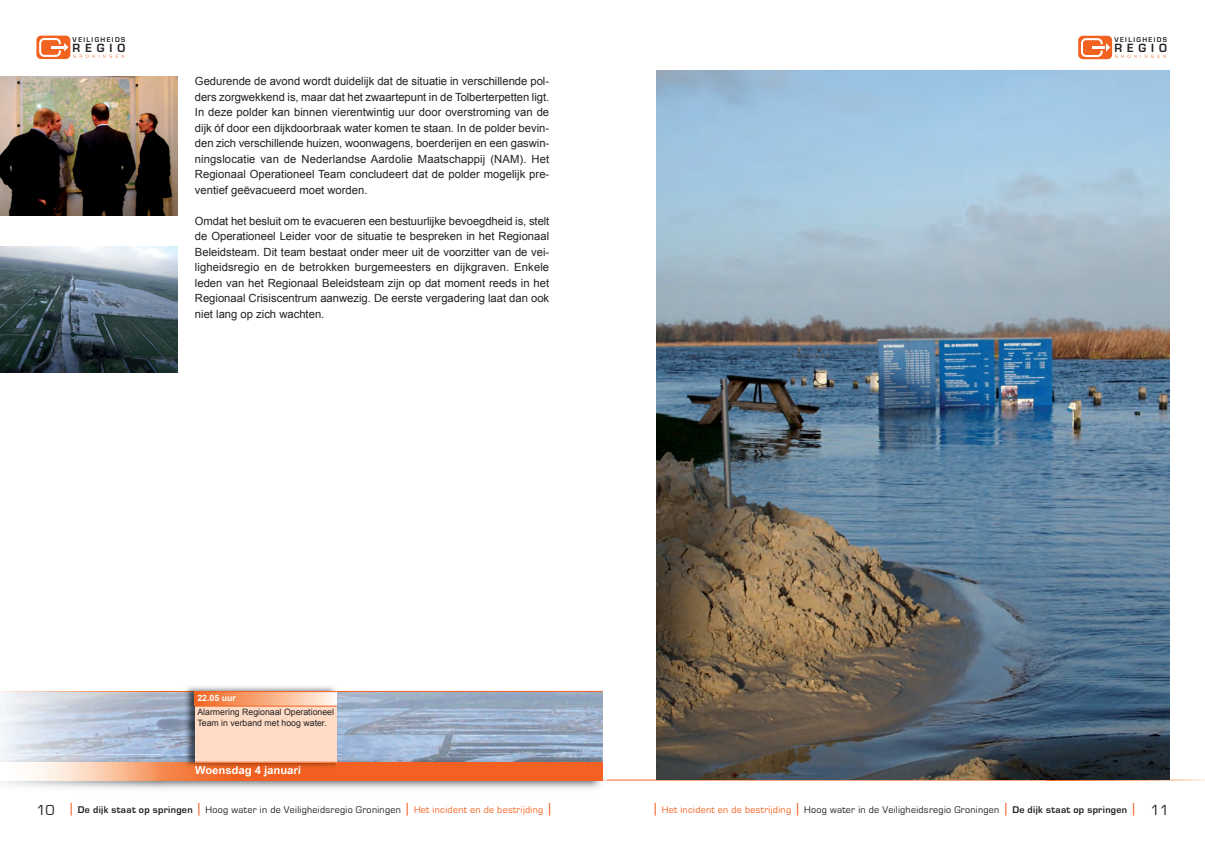
<style>
.page{position:relative;width:1205px;height:851px;background:#fff}
.page>*{position:absolute;margin:0;border:0;box-sizing:border-box;transform-origin:0 0}
.t1{font:700 12.38px "Eurostile";letter-spacing:.415em;color:#231f20}
.t2{font:11.25px/15.5px "Arial";color:#231f20;text-align:justify}
.t3{font:700 11.25px "Arial";color:#fff}
.t4{font:10px "Eurostile";letter-spacing:.03em;color:#231f20}
.t5{font:8.75px/10.5px "Arial";color:#231f20}
.t6{font:700 8.75px "Arial";color:#fff}
.t7{font:700 7.25px "Eurostile";letter-spacing:.2em;color:#231f20}
.s1{font-size:15px}
.s2{font-size:15px;color:#f26221}
.s3{font-weight:700}
.s4{color:#f26221}
</style>
<div class="page">
<hr style="left:0;top:779px;width:1205px;height:1px;background:#f26221">
<img style="left:160px;top:692px;width:442px;height:62px">
<div style="left:36px;top:36px;width:34px;height:23px;background:#f26221;border-radius:5px"></div>
<svg style="left:39px;top:38px;width:85px;height:20px"></svg>
<div style="left:1078px;top:36px;width:34px;height:23px;background:#f26221;border-radius:5px"></div>
<svg style="left:1081px;top:38px;width:85px;height:20px"></svg>
<img style="left:160px;top:780px;width:447px;height:9px">
<img style="left:160px;top:754px;width:442px;height:8px">
<svg style="left:160px;top:762px;width:442px;height:18px;background:#f26525"></svg>
<hr style="left:0;top:691px;width:602px;height:1px;background:#f26221">
<img style="left:1046px;top:673px;width:159px;height:108px">
<img style="left:1046px;top:779px;width:159px;height:1px">
<img style="left:0;top:692px;width:160px;height:97px">
<img style="left:0;top:691px;width:149px;height:1px">
<img style="left:0;top:77px;width:177px;height:138px">
<img style="left:0;top:247px;width:177px;height:125px">
<img style="left:181px;top:686px;width:159px;height:84px">
<img style="left:181px;top:691px;width:159px;height:1px">
<img style="left:195px;top:766px;width:54px;height:4px">
<svg style="left:195px;top:692px;width:142px;height:13px;background:#f8ac82"></svg>
<div style="left:195px;top:706px;width:142px;height:56px;background:#fddbc5"></div>
<hr style="left:195px;top:691px;width:142px;height:1px;background:#f26221">
<hr style="left:195px;top:705px;width:142px;height:1px;background:#f26221">
<hr style="left:195px;top:761px;width:142px;height:1px;background:#f26221">
<img style="left:656px;top:71px;width:513px;height:708px">
<p class="t7" style="left:73px;top:36px;width:54px">VEILIGHEIDS</p>
<p class="t1" style="left:73px;top:41px;width:54px">REGIO</p>
<p class="t2" style="left:195px;top:74px;width:356px">Gedurende de avond wordt duidelijk dat de situatie in verschillende pol&shy;ders zorgwekkend is, maar dat het zwaartepunt in de Tolberterpetten ligt.<br>In deze polder kan binnen vierentwintig uur door overstroming van de dijk óf door een dijkdoorbraak water komen te staan. In de polder bevin&shy;den zich verschillende huizen, woonwagens, boerderijen en een gaswin&shy;ningslocatie van de Nederlandse Aardolie Maatschappij (NAM). Het Regionaal Operationeel Team concludeert dat de polder mogelijk pre&shy;ventief geëvacueerd moet worden.</p>
<p class="t2" style="left:195px;top:213px;width:356px">Omdat het besluit om te evacueren een bestuurlijke bevoegdheid is, stelt de Operationeel Leider voor de situatie te bespreken in het Regionaal Beleidsteam. Dit team bestaat onder meer uit de voorzitter van de vei&shy;ligheidsregio en de betrokken burgemeesters en dijkgraven. Enkele leden van het Regionaal Beleidsteam zijn op dat moment reeds in het Regionaal Crisiscentrum aanwezig. De eerste vergadering laat dan ook niet lang op zich wachten.</p>
<p class="t6" style="left:197px;top:693px;width:40px">22.05 uur</p>
<p class="t5" style="left:197px;top:706px;width:138px">Alarmering Regionaal Operationeel<br>Team in verband met hoog water.</p>
<p class="t3" style="left:195px;top:763px;width:108px">Woensdag 4 januari</p>
<p class="t7" style="left:1114px;top:36px;width:54px">VEILIGHEIDS</p>
<p class="t1" style="left:1114px;top:42px;width:54px">REGIO</p>
<p class="t4" style="left:36px;top:804px;width:515px"><span class="s1">10</span> <span class="s2">|</span> <span class="s3">De dijk staat op springen</span> <span class="s2">|</span> Hoog water in de Veiligheidsregio Groningen <span class="s2">|</span> <span class="s4">Het incident en de bestrijding</span> <span class="s2">|</span></p>
<p class="t4" style="left:655px;top:804px;width:516px"><span class="s2">|</span> <span class="s4">Het incident en de bestrijding</span> <span class="s2">|</span> Hoog water in de Veiligheidsregio Groningen <span class="s2">|</span> <span class="s3">De dijk staat op springen</span> <span class="s2">|</span> <span class="s1">11</span></p>
</div>
